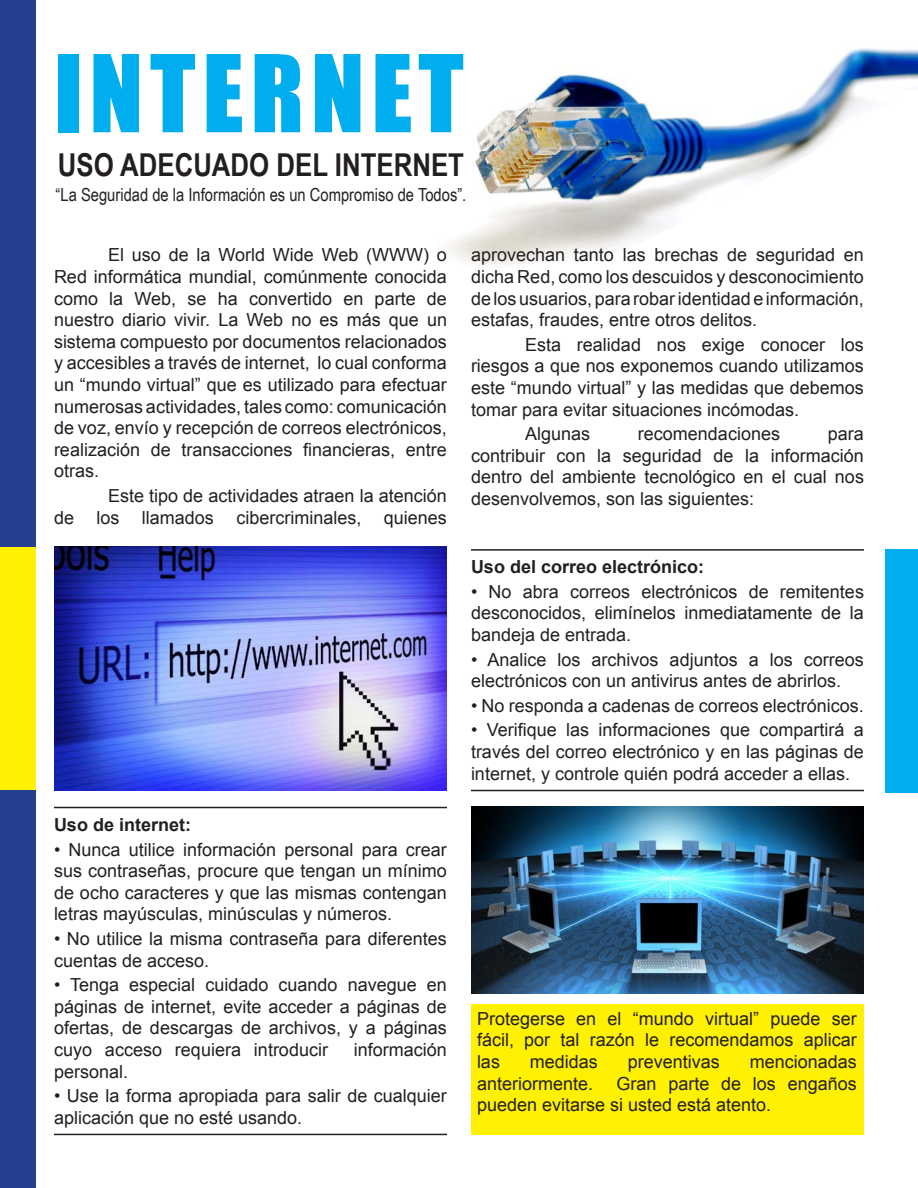
<style>
.page{position:relative;width:918px;height:1188px;background:#fff}
.page>*{position:absolute;margin:0;border:0;box-sizing:border-box;transform-origin:0 0}
.t1{font:99px "Impact";letter-spacing:.07em;color:#00aeef}
.t2{font:700 31.5px "Arial Narrow";color:#231f20}
.t3{font:18px/21.6px "Arial";color:#231f20;text-align:justify}
.t4{font:18px "Arial Narrow";color:#231f20}
.t5{font:700 18px "Arial";color:#231f20}
</style>
<div class="page">
<img style="left:445px;top:48px;width:473px;height:217px">
<img style="left:54px;top:547px;width:393px;height:243px">
<hr style="left:471px;top:790px;width:393px;height:1px;background:#231f20">
<hr style="left:471px;top:549px;width:393px;height:2px;background:#231f20">
<hr style="left:54px;top:807px;width:393px;height:1px;background:#231f20">
<hr style="left:54px;top:1134px;width:393px;height:1px;background:#231f20">
<img style="left:471px;top:807px;width:393px;height:187px">
<div style="left:471px;top:1004px;width:393px;height:130px;background:#fff101"></div>
<div style="left:0;top:0;width:36px;height:1188px;background:#253f8e"></div>
<div style="left:0;top:547px;width:36px;height:243px;background:#fff101"></div>
<div style="left:886px;top:549px;width:32px;height:243px;background:#00aeef"></div>
<p class="t1" style="left:54px;top:17px;width:411px">INTERNET</p>
<p class="t2" style="left:58px;top:141px;width:408px">USO ADECUADO DEL INTERNET</p>
<p class="t4" style="left:56px;top:181px;width:412px">“La Seguridad de la Información es un Compromiso de Todos”.</p>
<p class="t3" style="left:54px;top:244px;width:395px;text-indent:54px">El uso de la World Wide Web (WWW) o Red informática mundial, comúnmente conocida como la Web, se ha convertido en parte de nuestro diario vivir. La Web no es más que un sistema compuesto por documentos relacionados y accesibles a través de internet, lo cual conforma un “mundo virtual” que es utilizado para efectuar numerosas actividades, tales como: comunicación de voz, envío y recepción de correos electrónicos, realización de transacciones financieras, entre otras.</p>
<p class="t3" style="left:54px;top:485px;width:394px;text-align:right">Este tipo de actividades atraen la atención<br>de los llamados cibercriminales, quienes</p>
<p class="t5" style="left:54px;top:813px;width:139px">Uso de internet:</p>
<p class="t3" style="left:54px;top:839px;width:394px">• Nunca utilice información personal para crear sus contraseñas, procure que tengan un mínimo de ocho caracteres y que las mismas contengan letras mayúsculas, minúsculas y números.</p>
<p class="t3" style="left:54px;top:928px;width:394px">• No utilice la misma contraseña para diferentes cuentas de acceso.</p>
<p class="t3" style="left:54px;top:974px;width:394px">• Tenga especial cuidado cuando navegue en páginas de internet, evite acceder a páginas de ofertas, de descargas de archivos, y a páginas cuyo acceso requiera introducir</p>
<p class="t3" style="left:354px;top:1039px;width:95px">información</p>
<p class="t3" style="left:54px;top:1061px;width:76px">personal.</p>
<p class="t3" style="left:54px;top:1085px;width:394px">• Use la forma apropiada para salir de cualquier aplicación que no esté usando.</p>
<p class="t3" style="left:471px;top:244px;width:394px">aprovechan tanto las brechas de seguridad en dicha Red, como los descuidos y desconocimiento de los usuarios, para robar identidad e información, estafas, fraudes, entre otros delitos.</p>
<p class="t3" style="left:471px;top:334px;width:394px;text-indent:54px">Esta realidad nos exige conocer los riesgos a que nos exponemos cuando utilizamos este “mundo virtual” y las medidas que debemos tomar para evitar situaciones incómodas.</p>
<p class="t3" style="left:525px;top:423px;width:67px">Algunas</p>
<p class="t3" style="left:638px;top:423px;width:144px">recomendaciones</p>
<p class="t3" style="left:471px;top:423px;width:395px;text-indent:357px">para contribuir con la seguridad de la información dentro del ambiente tecnológico en el cual nos desenvolvemos, son las siguientes:</p>
<p class="t5" style="left:471px;top:555px;width:235px">Uso del correo electrónico:</p>
<p class="t3" style="left:471px;top:581px;width:395px">• No abra correos electrónicos de remitentes desconocidos, elimínelos inmediatamente de la bandeja de entrada.</p>
<p class="t3" style="left:471px;top:649px;width:394px">• Analice los archivos adjuntos a los correos electrónicos con un antivirus antes de abrirlos.</p>
<p class="t3" style="left:471px;top:695px;width:394px">• No responda a cadenas de correos electrónicos.</p>
<p class="t3" style="left:471px;top:719px;width:394px">• Verifique las informaciones que compartirá a través del correo electrónico y en las páginas de internet, y controle quién podrá acceder a ellas.</p>
<p class="t3" style="left:477px;top:1008px;width:381px">Protegerse en el “mundo virtual” puede ser fácil, por tal razón le recomendamos aplicar las</p>
<p class="t3" style="left:530px;top:1051px;width:70px">medidas</p>
<p class="t3" style="left:628px;top:1051px;width:94px">preventivas</p>
<p class="t3" style="left:750px;top:1051px;width:109px">mencionadas</p>
<p class="t3" style="left:477px;top:1073px;width:118px">anteriormente.</p>
<p class="t3" style="left:477px;top:1073px;width:381px;text-indent:140px">Gran parte de los engaños pueden evitarse si usted está atento.</p>
</div>
